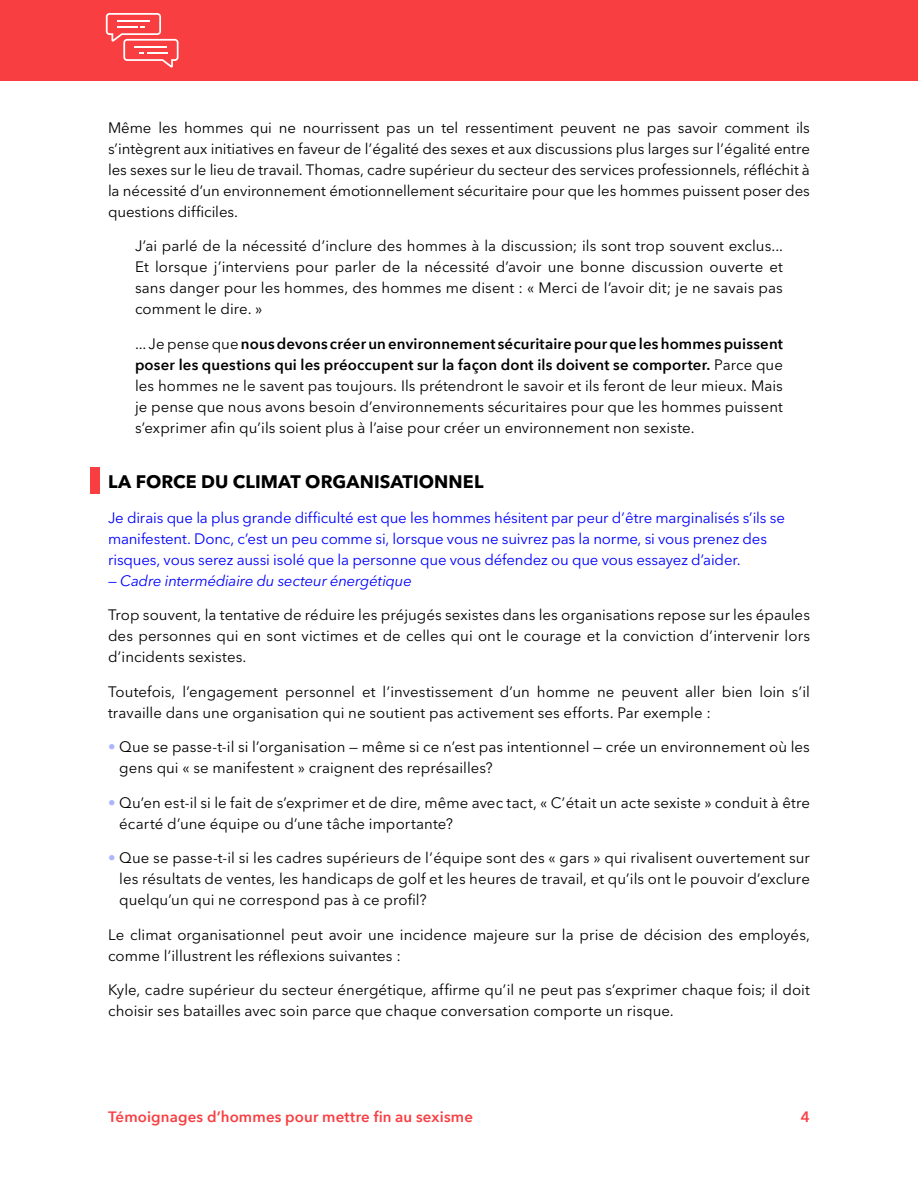
<style>
.page{position:relative;width:918px;height:1188px;background:#fff}
.page>*{position:absolute;margin:0;border:0;box-sizing:border-box;transform-origin:0 0}
.bold_heading{font:700 18px "Avenir Next LT Pro";letter-spacing:.005em;color:#000}
.Main_Paragraphs{font:15px/21px "Avenir Next LT Pro";letter-spacing:.005em;color:#000}
.ital_indent{font:15px/21px "Avenir Next LT Pro";letter-spacing:.005em;color:#000;text-align:justify}
.Main_Paragraphs-2{font:15px/21px "Avenir Next LT Pro";letter-spacing:-.01em;color:#00f}
.t1{font:600 15px "Avenir Next";letter-spacing:.01em;color:#f93e42}
.Main_Paragraphs-3{font:italic 15px "Avenir Next LT Pro";letter-spacing:-.01em;color:#00f}
.s1{font-family:"Avenir Next";font-weight:600}
.s2{color:#aab5fd}
</style>
<div class="page">
<div style="left:0;top:0;width:918px;height:81px;background:#f93e42"></div>
<svg style="left:106px;top:13px;width:73px;height:55px"></svg>
<div style="left:90px;top:468px;width:10px;height:26px;background:#f93e42"></div>
<p class="Main_Paragraphs" style="left:108px;top:117px;width:703px;text-align:justify">Même les hommes qui ne nourrissent pas un tel ressentiment peuvent ne pas savoir comment ils s’intègrent aux initiatives en faveur de l’égalité des sexes et aux discussions plus larges sur l’égalité entre les sexes sur le lieu de travail. Thomas, cadre supérieur du secteur des services professionnels, réfléchit à la nécessité d’un environnement émotionnellement sécuritaire pour que les hommes puissent poser des questions difficiles.</p>
<p class="ital_indent" style="left:135px;top:236px;width:650px">J’ai parlé de la nécessité d’inclure des hommes à la discussion; ils sont trop souvent exclus...<br>Et lorsque j’interviens pour parler de la nécessité d’avoir une bonne discussion ouverte et sans danger pour les hommes, des hommes me disent : « Merci de l’avoir dit; je ne savais pas comment le dire. »</p>
<p class="ital_indent" style="left:135px;top:333px;width:650px">... Je pense que <span class="s1">nous devons créer un environnement sécuritaire pour que les hommes puissent poser les questions qui les préoccupent sur la façon dont ils doivent se comporter.</span> Parce que les hommes ne le savent pas toujours. Ils prétendront le savoir et ils feront de leur mieux. Mais je pense que nous avons besoin d’environnements sécuritaires pour que les hommes puissent s’exprimer afin qu’ils soient plus à l’aise pour créer un environnement non sexiste.</p>
<p class="bold_heading" style="left:108px;top:471px;width:377px">LA FORCE DU CLIMAT ORGANISATIONNEL</p>
<p class="Main_Paragraphs-2" style="left:108px;top:507px;width:678px">Je dirais que la plus grande difficulté est que les hommes hésitent par peur d’être marginalisés s’ils se manifestent. Donc, c’est un peu comme si, lorsque vous ne suivrez pas la norme, si vous prenez des risques, vous serez aussi isolé que la personne que vous défendez ou que vous essayez d’aider.</p>
<p class="Main_Paragraphs-3" style="left:108px;top:572px;width:305px">— Cadre intermédiaire du secteur énergétique</p>
<p class="Main_Paragraphs" style="left:108px;top:605px;width:704px;text-align:justify">Trop souvent, la tentative de réduire les préjugés sexistes dans les organisations repose sur les épaules des personnes qui en sont victimes et de celles qui ont le courage et la conviction d’intervenir lors d’incidents sexistes.</p>
<p class="Main_Paragraphs" style="left:108px;top:681px;width:703px">Toutefois, l’engagement personnel et l’investissement d’un homme ne peuvent aller bien loin s’il travaille dans une organisation qui ne soutient pas activement ses efforts. Par exemple :</p>
<p class="Main_Paragraphs" style="left:119px;top:737px;width:692px;text-indent:-11px"><span class="s2">•</span> Que se passe-t-il si l’organisation — même si ce n’est pas intentionnel — crée un environnement où les gens qui « se manifestent » craignent des représailles?</p>
<p class="Main_Paragraphs" style="left:119px;top:792px;width:692px;text-indent:-11px"><span class="s2">•</span> Qu’en est-il si le fait de s’exprimer et de dire, même avec tact, « C’était un acte sexiste » conduit à être écarté d’une équipe ou d’une tâche importante?</p>
<p class="Main_Paragraphs" style="left:119px;top:848px;width:692px;text-align:justify;text-indent:-11px"><span class="s2">•</span> Que se passe-t-il si les cadres supérieurs de l’équipe sont des « gars » qui rivalisent ouvertement sur les résultats de ventes, les handicaps de golf et les heures de travail, et qu’ils ont le pouvoir d’exclure quelqu’un qui ne correspond pas à ce profil?</p>
<p class="Main_Paragraphs" style="left:108px;top:924px;width:704px">Le climat organisationnel peut avoir une incidence majeure sur la prise de décision des employés, comme l’illustrent les réflexions suivantes :</p>
<p class="Main_Paragraphs" style="left:108px;top:980px;width:704px">Kyle, cadre supérieur du secteur énergétique, affirme qu’il ne peut pas s’exprimer chaque fois; il doit choisir ses batailles avec soin parce que chaque conversation comporte un risque.</p>
<p class="t1" style="left:108px;top:1104px;width:367px">Témoignages d’hommes pour mettre fin au sexisme</p>
<p class="t1" style="left:801px;top:1104px;width:11px">4</p>
</div>
